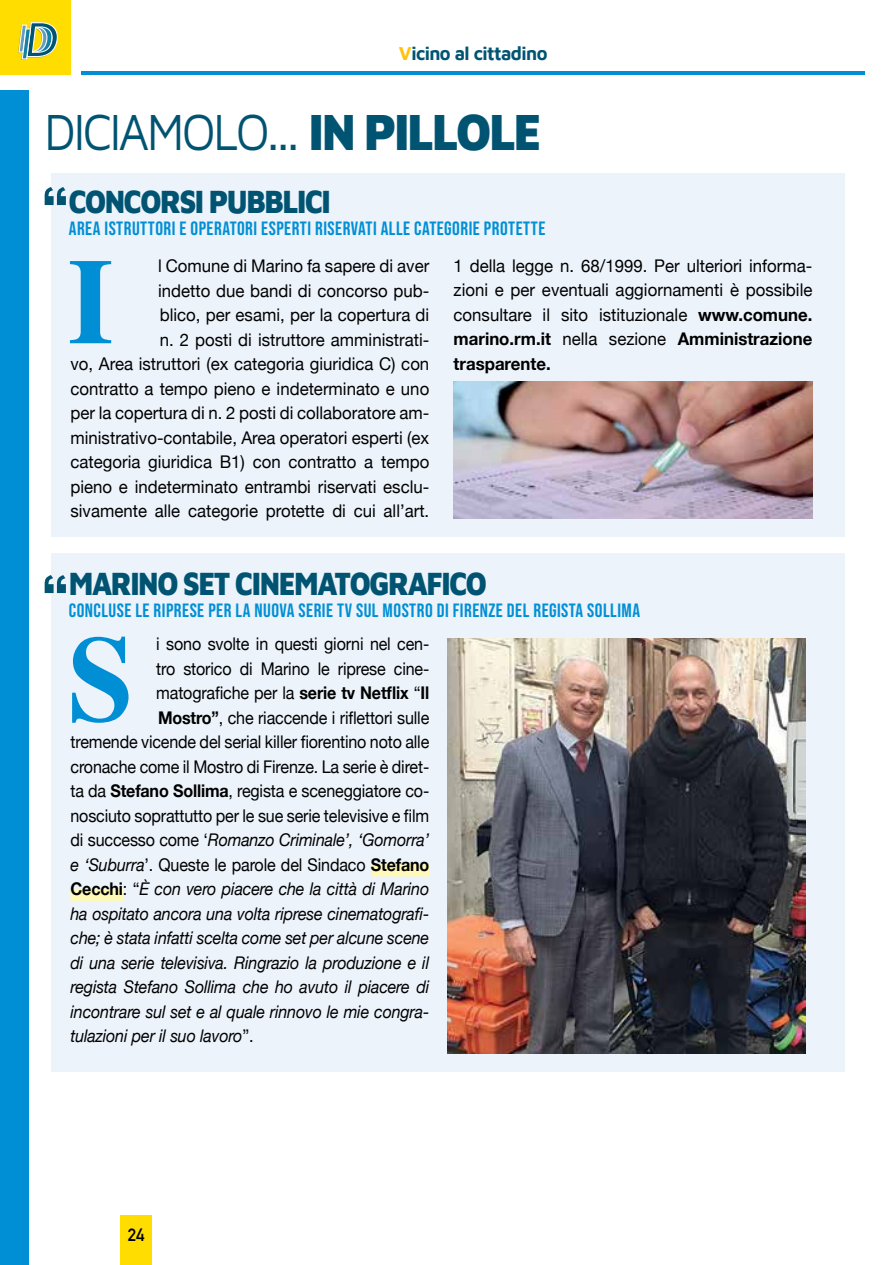
<style>
.page{position:relative;width:893px;height:1265px;background:#fff}
.page>*{position:absolute;margin:0;border:0;box-sizing:border-box;transform-origin:0 0}
.t1{font:700 121.62px "Times";color:#008fd5}
.t2{font:52.5px "Maven Pro";letter-spacing:-.05em;color:#005472;scale:.9 1}
.t3{font:900 33.25px "Maven Pro";letter-spacing:-.05em;color:#005472;scale:.85 1}
.t4{font:19.25px "Bebas Neue";letter-spacing:.025em;color:#008fd5}
.t5{font:700 19.25px "Maven Pro";letter-spacing:-.03em;color:#005472;scale:.95 1}
.t6{font:17.5px/24.5px "Helvetica Neue";color:#000;text-align:right;scale:.96 1}
.t7{font:17.5px "Helvetica Neue";color:#000;scale:.92 1}
.t8{font:italic 17.5px "Helvetica Neue";letter-spacing:-.01em;color:#000;scale:.92 1}
.t9{font:700 17.5px "DIN Alternate";color:#000}
.s1{color:#ffc20e}
.s2{font-weight:900}
.s3{font-weight:700}
.s4{font-style:normal}
.s5{font-style:italic}
.s6{font-weight:700;font-style:normal}
</style>
<div class="page">
<div style="left:51px;top:553px;width:794px;height:518px;background:#ecf3fb"></div>
<div style="left:51px;top:174px;width:794px;height:363px;background:#ecf3fb"></div>
<svg style="left:45px;top:575px;width:21px;height:18px"></svg>
<svg style="left:45px;top:187px;width:21px;height:18px"></svg>
<div style="left:371px;top:864px;width:58px;height:12px;background:#fff9b8"></div>
<div style="left:71px;top:889px;width:52px;height:12px;background:#fff9b8"></div>
<div style="left:120px;top:1215px;width:31px;height:50px;background:#fd0"></div>
<div style="left:0;top:90px;width:28px;height:1175px;background:#008fd5"></div>
<div style="left:0;top:0;width:71px;height:75px;background:#fd0"></div>
<svg style="left:18px;top:22px;width:40px;height:38px"></svg>
<hr style="left:81px;top:71px;width:784px;height:3px;background:#008fd5">
<img style="left:454px;top:381px;width:359px;height:138px">
<img style="left:448px;top:638px;width:357px;height:415px">
<p class="t5" style="left:399px;top:40px;width:158px"><span class="s1">V</span>icino al cittadino</p>
<h2 class="t2" style="left:45px;top:96px;width:554px">DICIAMOLO... <span class="s2">IN PILLOLE</span></h2>
<h3 class="t3" style="left:69px;top:178px;width:310px">CONCORSI PUBBLICI</h3>
<p class="t4" style="left:69px;top:218px;width:478px">AREA ISTRUTTORI E OPERATORI ESPERTI RISERVATI ALLE CATEGORIE PROTETTE</p>
<p class="t6" style="left:71px;top:254px;width:375px">l Comune di Marino fa sapere di aver<br>indetto due bandi di concorso pub-<br>blico, per esami, per la copertura di<br>n. 2 posti di istruttore amministrati-<br>vo, Area istruttori (ex categoria giuridica C) con contratto a tempo pieno e indeterminato e uno per la copertura di n. 2 posti di collaboratore am&shy;ministrativo-contabile, Area operatori esperti (ex categoria giuridica B1) con contratto a tempo pieno e indeterminato entrambi riservati esclu&shy;sivamente alle categorie protette di cui all’art.</p>
<p class="t6" style="left:454px;top:253px;width:375px;text-align:justify">1 della legge n. 68/1999. Per ulteriori informa&shy;zioni e per eventuali aggiornamenti è possibile consultare il sito istituzionale <span class="s3">www.comune. marino.rm.it</span> nella sezione <span class="s3">Amministrazione trasparente.</span></p>
<h1 class="t1" style="left:68px;top:186px;width:47px">I</h1>
<h3 class="t3" style="left:69px;top:560px;width:493px">MARINO SET CINEMATOGRAFICO</h3>
<p class="t4" style="left:69px;top:600px;width:573px">CONCLUSE LE RIPRESE PER LA NUOVA SERIE TV SUL MOSTRO DI FIRENZE DEL REGISTA SOLLIMA</p>
<h1 class="t1" style="left:68px;top:564px;width:67px">S</h1>
<p class="t7" style="left:156px;top:634px;width:298px">i sono svolte in questi giorni nel cen-</p>
<p class="t7" style="left:156px;top:658px;width:298px">tro storico di Marino le riprese cine-</p>
<p class="t7" style="left:156px;top:683px;width:298px">matografiche per la <span class="s3">serie tv Netflix</span> “<span class="s3">Il</span></p>
<p class="t7" style="left:158px;top:707px;width:296px"><span class="s3">Mostro”</span>, che riaccende i riflettori sulle</p>
<p class="t7" style="left:71px;top:732px;width:391px">tremende vicende del serial killer fiorentino noto alle</p>
<p class="t7" style="left:71px;top:756px;width:391px">cronache come il Mostro di Firenze. La serie è diret-</p>
<p class="t7" style="left:71px;top:781px;width:391px">ta da <span class="s3">Stefano Sollima</span>, regista e sceneggiatore co-</p>
<p class="t7" style="left:71px;top:805px;width:391px">nosciuto soprattutto per le sue serie televisive e film</p>
<p class="t8" style="left:71px;top:829px;width:391px"><span class="s4">di successo come ‘</span>Romanzo Criminale’, ‘Gomorra’</p>
<p class="t7" style="left:71px;top:854px;width:391px"><span class="s5">e ‘Suburra</span>’. Queste le parole del Sindaco <span class="s3">Stefano</span></p>
<p class="t8" style="left:71px;top:878px;width:391px"><span class="s6">Cecchi</span><span class="s4">: “</span>È con vero piacere che la città di Marino</p>
<p class="t8" style="left:71px;top:903px;width:391px">ha ospitato ancora una volta riprese cinematografi-</p>
<p class="t8" style="left:71px;top:927px;width:391px">che; è stata infatti scelta come set per alcune scene</p>
<p class="t8" style="left:71px;top:952px;width:391px">di una serie televisiva. Ringrazio la produzione e il</p>
<p class="t8" style="left:71px;top:976px;width:391px">regista Stefano Sollima che ho avuto il piacere di</p>
<p class="t8" style="left:71px;top:1001px;width:391px">incontrare sul set e al quale rinnovo le mie congra-</p>
<p class="t8" style="left:71px;top:1025px;width:200px">tulazioni per il suo lavoro<span class="s4">”.</span></p>
<p class="t9" style="left:128px;top:1222px;width:18px">24</p>
</div>
